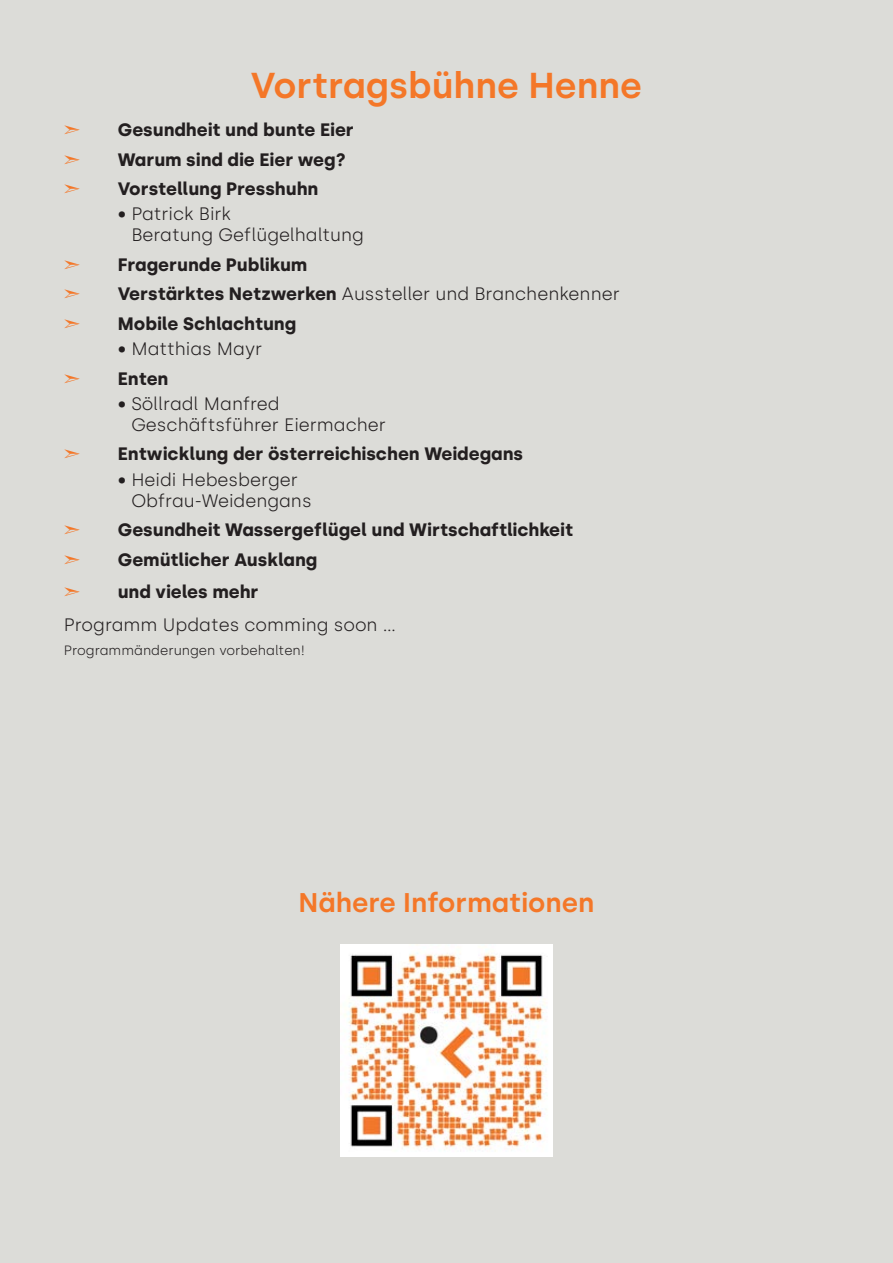
<style>
.page{position:relative;width:893px;height:1263px;background:#dcdcd8}
.page>*{position:absolute;margin:0;border:0;box-sizing:border-box;transform-origin:0 0}
.t1{font:600 36px "Silka";color:#f47728}
.t2{font:600 27px "Silka";color:#f47728}
.t3{font:700 18px "Silka";color:#231f20}
.t4{font:300 18px/21px "Silka";color:#231f20}
.t5{font:300 13.5px "Silka";color:#231f20}
.s1{font-weight:700}
</style>
<div class="page">
<img style="left:340px;top:944px;width:213px;height:213px">
<h1 class="t1" style="left:251px;top:64px;width:393px">Vortragsbühne Henne</h1>
<p class="t3" style="left:118px;top:119px;width:238px">Gesundheit und bunte Eier</p>
<p class="t3" style="left:118px;top:148px;width:230px">Warum sind die Eier weg?</p>
<p class="t3" style="left:118px;top:178px;width:202px">Vorstellung Presshuhn</p>
<p class="t4" style="left:131px;top:203px;width:234px;text-indent:-14px">• Patrick Birk<br>Beratung Geflügelhaltung</p>
<p class="t3" style="left:118px;top:254px;width:191px">Fragerunde Publikum</p>
<p class="t4" style="left:118px;top:283px;width:503px"><span class="s1">Verstärktes Netzwerken</span> Aussteller und Branchenkenner</p>
<p class="t3" style="left:118px;top:313px;width:180px">Mobile Schlachtung</p>
<p class="t4" style="left:118px;top:338px;width:146px">• Matthias Mayr</p>
<p class="t3" style="left:118px;top:367px;width:52px">Enten</p>
<p class="t4" style="left:131px;top:393px;width:256px;text-indent:-14px">• Söllradl Manfred<br>Geschäftsführer Eiermacher</p>
<p class="t3" style="left:118px;top:443px;width:407px">Entwicklung der österreichischen Weidegans</p>
<p class="t4" style="left:131px;top:469px;width:182px;text-indent:-14px">• Heidi Hebesberger<br>Obfrau-Weidengans</p>
<p class="t3" style="left:118px;top:519px;width:457px">Gesundheit Wassergeflügel und Wirtschaftlichkeit</p>
<p class="t3" style="left:118px;top:549px;width:201px">Gemütlicher Ausklang</p>
<p class="t3" style="left:118px;top:581px;width:142px">und vieles mehr</p>
<p class="t4" style="left:64px;top:614px;width:334px">Programm Updates comming soon …</p>
<p class="t5" style="left:64px;top:642px;width:243px">Programmänderungen vorbehalten!</p>
<h2 class="t2" style="left:299px;top:886px;width:297px">Nähere Informationen</h2>
</div>
